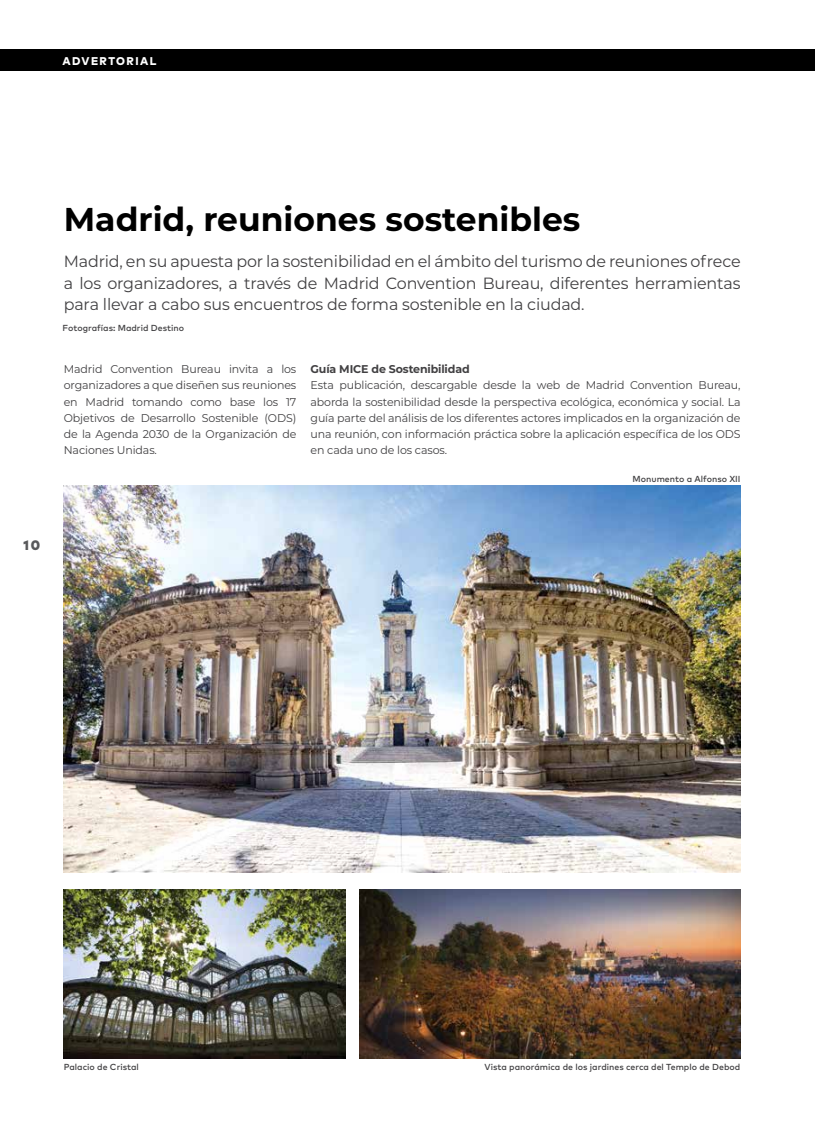
<style>
.page{position:relative;width:815px;height:1134px;background:#fff}
.page>*{position:absolute;margin:0;border:0;box-sizing:border-box;transform-origin:0 0}
.t1{font:700 33px "Montserrat";color:#000}
.t2{font:16.25px/21.2px "Montserrat";letter-spacing:-.01em;color:#414042;text-align:justify}
.t3{font:900 13.75px "Mark Pro";color:#58595b}
.t4{font:11.25px/16.2px "Montserrat";letter-spacing:-.01em;color:#414042;text-align:justify}
.t5{font:700 11.25px "Montserrat";letter-spacing:-.01em;color:#414042}
.t6{font:800 11.25px "Mark Pro";letter-spacing:.13em;color:#fff}
.t7{font:500 8.75px "Mark Pro";color:#414042}
</style>
<div class="page">
<div style="left:0;top:50px;width:815px;height:21px;background:#000"></div>
<img style="left:64px;top:486px;width:677px;height:386px">
<img style="left:64px;top:890px;width:282px;height:168px">
<img style="left:360px;top:890px;width:381px;height:168px">
<p class="t6" style="left:62px;top:53px;width:95px">ADVERTORIAL</p>
<p class="t3" style="left:24px;top:534px;width:18px">10</p>
<h1 class="t1" style="left:64px;top:196px;width:518px">Madrid, reuniones sostenibles</h1>
<p class="t2" style="left:64px;top:250px;width:678px">Madrid, en su apuesta por la sostenibilidad en el ámbito del turismo de reuniones ofrece a los organizadores, a través de Madrid Convention Bureau, diferentes herramientas para llevar a cabo sus encuentros de forma sostenible en la ciudad.</p>
<p class="t7" style="left:63px;top:321px;width:123px">Fotografías: Madrid Destino</p>
<p class="t4" style="left:64px;top:361px;width:234px">Madrid Convention Bureau invita a los organizadores a que diseñen sus reuniones en Madrid tomando como base los 17<br>Objetivos de Desarrollo Sostenible (ODS) de la Agenda 2030 de la Organización de Naciones Unidas.</p>
<p class="t5" style="left:311px;top:361px;width:161px">Guía MICE de Sostenibilidad</p>
<p class="t4" style="left:311px;top:377px;width:432px">Esta publicación, descargable desde la web de Madrid Convention Bureau, aborda la sostenibilidad desde la perspectiva ecológica, económica y social. La guía parte del análisis de los diferentes actores implicados en la organización de una reunión, con información práctica sobre la aplicación específica de los ODS en cada uno de los casos.</p>
<p class="t7" style="left:633px;top:472px;width:110px">Monumento a Alfonso XII</p>
<p class="t7" style="left:64px;top:1060px;width:77px">Palacio de Cristal</p>
<p class="t7" style="left:485px;top:1060px;width:257px">Vista panorámica de los jardines cerca del Templo de Debod</p>
</div>
